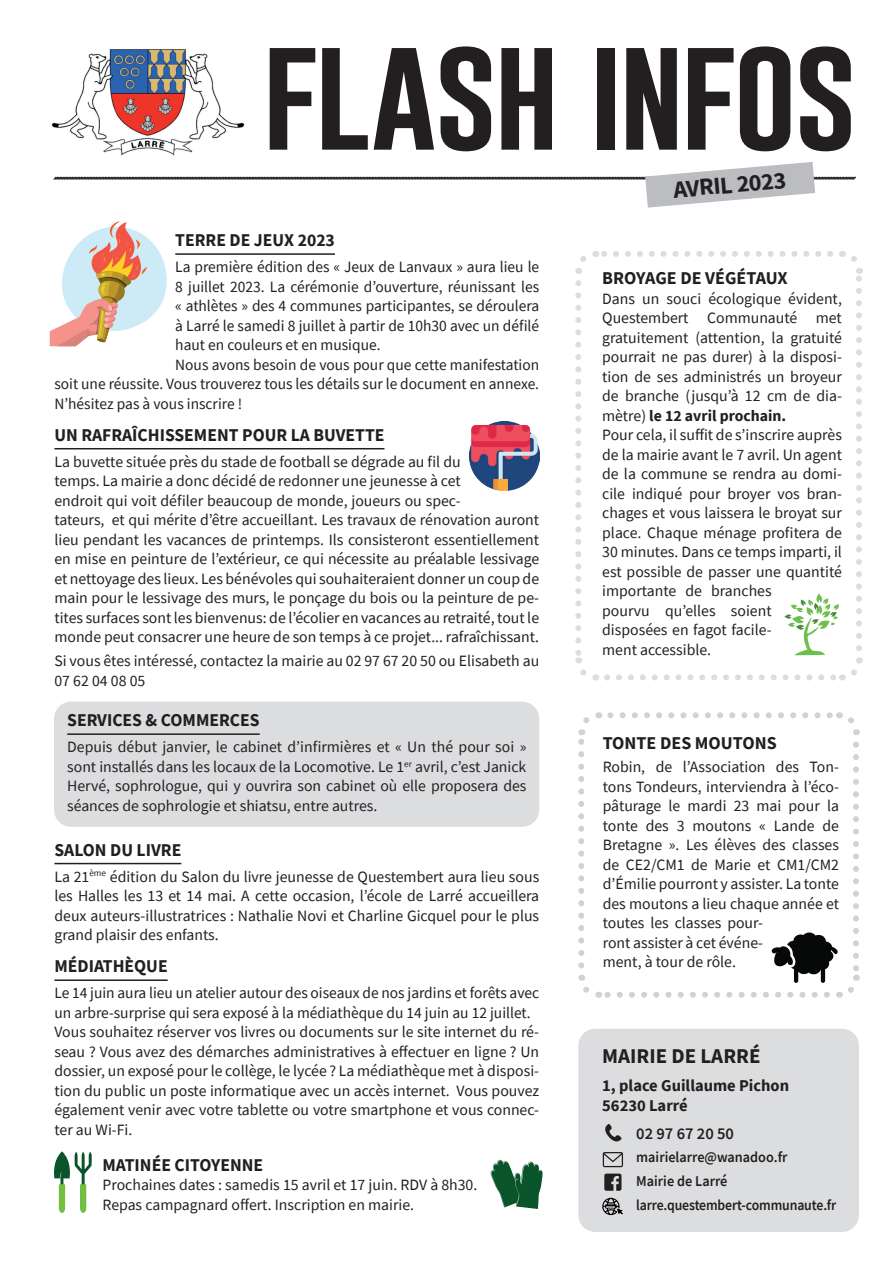
<style>
.page{position:relative;width:893px;height:1263px;background:#fff}
.page>*{position:absolute;margin:0;border:0;box-sizing:border-box;transform-origin:0 0}
.t1{font:106.05px "Gobold Lowplus";letter-spacing:-.035em;color:#231f20;scale:1.2 1}
.t2{font:700 24.15px "Source Sans Pro";color:#231f20}
.t3{font:700 21px "Source Sans Pro";color:#231f20}
.t4{font:700 18px "Source Sans Pro";color:#231f20}
.t5{font:700 16.5px/19.5px "Source Sans Pro";color:#231f20}
.t6{font:600 16.5px "Source Sans Pro";color:#231f20}
.t7{font:15.75px/19.5px "Source Sans Pro";color:#231f20}
.t8{font:600 15px/23.7px "Source Sans Pro";letter-spacing:-.01em;color:#231f20;scale:.95 1}
.t9{font:600 15px "Source Sans Pro";letter-spacing:-.01em;color:#231f20;scale:.92 1}
.t10{font:800 3.3px "Open Sans";color:#fff}
.s1{font-weight:700}
</style>
<div class="page">
<div style="left:578px;top:1029px;width:281px;height:203px;background:#dcdddf;border-radius:17px"></div>
<svg style="left:604px;top:1173px;width:17px;height:18px"></svg>
<svg style="left:603px;top:1152px;width:20px;height:15px"></svg>
<svg style="left:605px;top:1124px;width:16px;height:17px"></svg>
<svg style="left:602px;top:1198px;width:21px;height:17px"></svg>
<img style="left:51px;top:49px;width:194px;height:107px">
<svg style="left:53px;top:162px;width:804px;height:46px"></svg>
<svg style="left:575px;top:251px;width:288px;height:430px"></svg>
<svg style="left:54px;top:1151px;width:38px;height:62px"></svg>
<svg style="left:490px;top:1159px;width:53px;height:50px"></svg>
<img style="left:470px;top:422px;width:69px;height:69px">
<svg style="left:578px;top:712px;width:282px;height:286px"></svg>
<svg style="left:49px;top:221px;width:118px;height:125px"></svg>
<div style="left:54px;top:702px;width:485px;height:125px;background:#dcdddf;border-radius:17px"></div>
<hr style="left:175px;top:253px;width:160px;height:2px;background:#231f20">
<hr style="left:54px;top:448px;width:330px;height:1px;background:#231f20">
<hr style="left:67px;top:733px;width:193px;height:2px;background:#231f20">
<hr style="left:54px;top:863px;width:127px;height:1px;background:#231f20">
<hr style="left:54px;top:979px;width:114px;height:2px;background:#231f20">
<h1 class="t1" style="left:262px;top:31px;width:498px">FLASH INFOS</h1>
<h2 class="t2" style="left:672px;top:173px;width:115px;rotate:-5deg">AVRIL 2023</h2>
<p class="t4" style="left:175px;top:228px;width:161px">TERRE DE JEUX 2023</p>
<p class="t7" style="left:175px;top:257px;width:365px">La première édition des « Jeux de Lanvaux » aura lieu le</p>
<p class="t7" style="left:175px;top:277px;width:365px">8 juillet 2023. La cérémonie d’ouverture, réunissant les</p>
<p class="t7" style="left:175px;top:296px;width:365px">« athlètes » des 4 communes participantes, se déroulera</p>
<p class="t7" style="left:175px;top:316px;width:365px">à Larré le samedi 8 juillet à partir de 10h30 avec un défilé</p>
<p class="t7" style="left:175px;top:335px;width:207px">haut en couleurs et en musique.</p>
<p class="t7" style="left:175px;top:355px;width:365px">Nous avons besoin de vous pour que cette manifestation</p>
<p class="t7" style="left:54px;top:374px;width:486px">soit une réussite. Vous trouverez tous les détails sur le document en annexe.</p>
<p class="t7" style="left:54px;top:394px;width:189px">N’hésitez pas à vous inscrire !</p>
<p class="t4" style="left:54px;top:423px;width:332px">UN RAFRAÎCHISSEMENT POUR LA BUVETTE</p>
<p class="t7" style="left:54px;top:452px;width:486px">La buvette située près du stade de football se dégrade au fil du<br>temps. La mairie a donc décidé de redonner une jeunesse à cet<br>endroit qui voit défiler beaucoup de monde, joueurs ou spec-<br>tateurs, et qui mérite d’être accueillant. Les travaux de rénovation auront lieu pendant les vacances de printemps. Ils consisteront essentiellement en mise en peinture de l’extérieur, ce qui nécessite au préalable lessivage et nettoyage des lieux. Les bénévoles qui souhaiteraient donner un coup de main pour le lessivage des murs, le ponçage du bois ou la peinture de pe&shy;tites surfaces sont les bienvenus: de l’écolier en vacances au retraité, tout le monde peut consacrer une heure de son temps à ce projet... rafraîchissant.</p>
<p class="t7" style="left:54px;top:651px;width:486px">Si vous êtes intéressé, contactez la mairie au 02 97 67 20 50 ou Elisabeth au<br>07 62 04 08 05</p>
<p class="t4" style="left:67px;top:708px;width:194px">SERVICES &amp; COMMERCES</p>
<p class="t7" style="left:67px;top:737px;width:461px;text-align:justify">Depuis début janvier, le cabinet d’infirmières et « Un thé pour soi » sont installés dans les locaux de la Locomotive. Le 1<sup>er</sup> avril, c’est Janick Hervé, sophrologue, qui y ouvrira son cabinet où elle proposera des séances de sophrologie et shiatsu, entre autres.</p>
<p class="t4" style="left:54px;top:838px;width:128px">SALON DU LIVRE</p>
<p class="t7" style="left:54px;top:867px;width:486px;text-align:justify">La 21<sup>ème</sup> édition du Salon du livre jeunesse de Questembert aura lieu sous les Halles les 13 et 14 mai. A cette occasion, l’école de Larré accueillera deux auteurs-illustratrices : Nathalie Novi et Charline Gicquel pour le plus grand plaisir des enfants.</p>
<p class="t4" style="left:54px;top:954px;width:115px">MÉDIATHÈQUE</p>
<p class="t7" style="left:54px;top:983px;width:486px">Le 14 juin aura lieu un atelier autour des oiseaux de nos jardins et forêts avec un arbre-surprise qui sera exposé à la médiathèque du 14 juin au 12 juillet.<br>Vous souhaitez réserver vos livres ou documents sur le site internet du ré&shy;seau ? Vous avez des démarches administratives à effectuer en ligne ? Un dossier, un exposé pour le collège, le lycée ? La médiathèque met à disposi&shy;tion du public un poste informatique avec un accès internet. Vous pouvez également venir avec votre tablette ou votre smartphone et vous connec&shy;ter au Wi-Fi.</p>
<p class="t4" style="left:103px;top:1152px;width:162px">MATINÉE CITOYENNE</p>
<p class="t7" style="left:103px;top:1175px;width:376px">Prochaines dates : samedis 15 avril et 17 juin. RDV à 8h30.<br>Repas campagnard offert. Inscription en mairie.</p>
<p class="t4" style="left:602px;top:266px;width:187px">BROYAGE DE VÉGÉTAUX</p>
<p class="t7" style="left:602px;top:288px;width:241px">Dans un souci écologique évident,<br>Questembert Communauté met gratuitement (attention, la gratuité pourrait ne pas durer) à la disposi&shy;tion de ses administrés un broyeur de branche (jusqu’à 12 cm de dia&shy;mètre) <span class="s1">le 12 avril prochain.<br></span>Pour cela, il suffit de s’inscrire auprès de la mairie avant le 7 avril. Un agent de la commune se rendra au domi&shy;cile indiqué pour broyer vos bran&shy;chages et vous laissera le broyat sur place. Chaque ménage profitera de<br>30 minutes. Dans ce temps imparti, il est possible de passer une quantité importante de branches<br>pourvu qu’elles soient<br>disposées en fagot facile-<br>ment accessible.</p>
<p class="t4" style="left:603px;top:730px;width:175px">TONTE DES MOUTONS</p>
<p class="t7" style="left:603px;top:757px;width:238px">Robin, de l’Association des Ton&shy;tons Tondeurs, interviendra à l’éco&shy;pâturage le mardi 23 mai pour la tonte des 3 moutons « Lande de<br>Bretagne ». Les élèves des classes de CE2/CM1 de Marie et CM1/CM2 d’Émilie pourront y assister. La tonte des moutons a lieu chaque année et toutes les classes pour-<br>ront assister à cet événe-<br>ment, à tour de rôle.</p>
<h3 class="t3" style="left:602px;top:1042px;width:160px">MAIRIE DE LARRÉ</h3>
<p class="t5" style="left:602px;top:1075px;width:188px">1, place Guillaume Pichon<br>56230 Larré</p>
<p class="t6" style="left:636px;top:1122px;width:99px">02 97 67 20 50</p>
<p class="t8" style="left:636px;top:1145px;width:161px">mairielarre@wanadoo.fr<br>Mairie de Larré</p>
<p class="t10" style="left:606px;top:1204px;width:10px">www</p>
<p class="t9" style="left:636px;top:1195px;width:219px">larre.questembert-communaute.fr</p>
</div>
